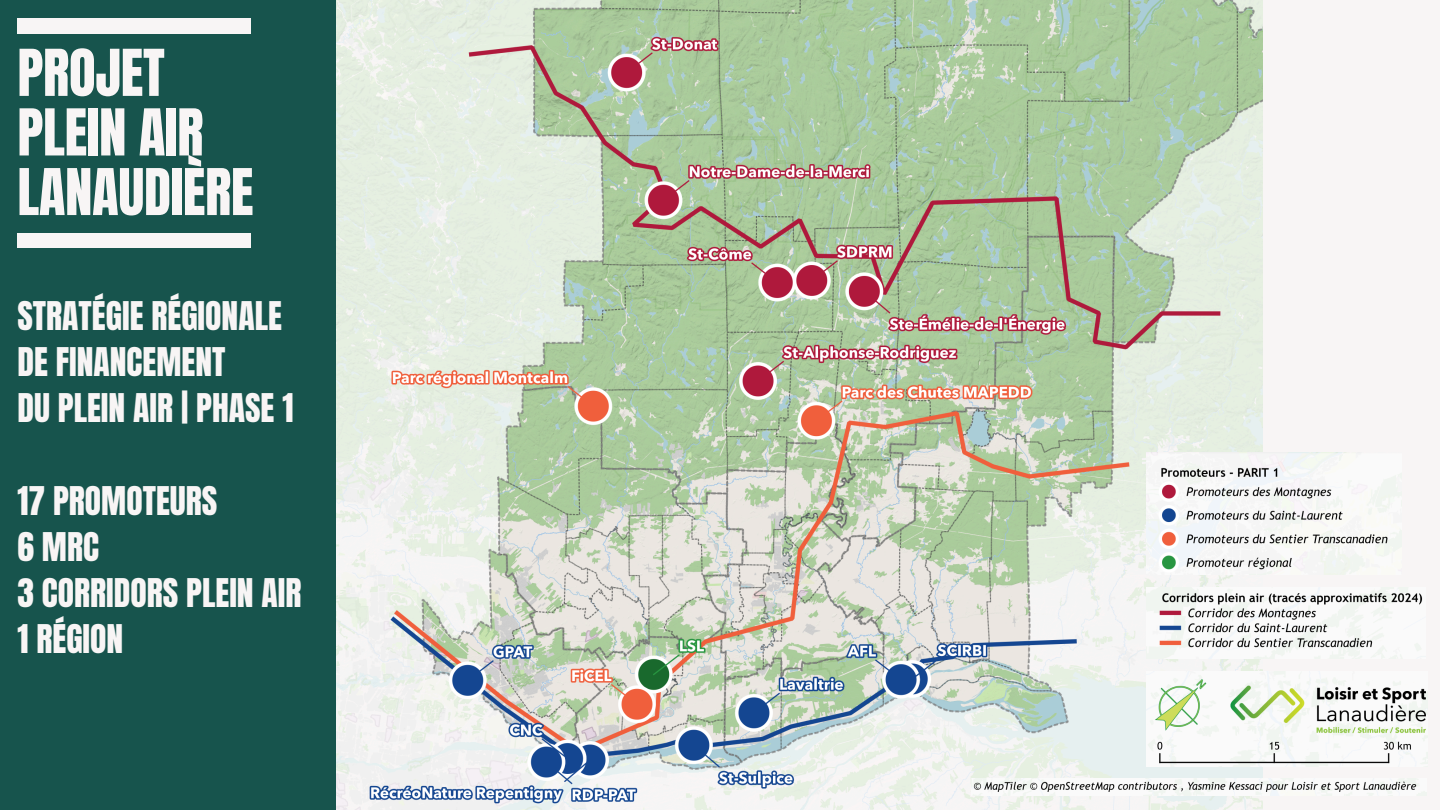
<style>
.page{position:relative;width:1440px;height:810px;background:#f8f5f5}
.page>*{position:absolute;margin:0;border:0;box-sizing:border-box;transform-origin:0 0}
.t1{font:54.9px/59.6px "Anton";letter-spacing:-.005em;color:#f8f5f5}
.t2{font:54.7px "Anton";letter-spacing:-.005em;color:#f8f5f5}
.t3{font:33.6px "Anton";color:#f8f5f5}
</style>
<div class="page">
<div style="left:0;top:0;width:337px;height:810px;background:#17544d"></div>
<img style="left:337px;top:0;width:925px;height:810px">
<div style="left:17px;top:234px;width:233px;height:14px;background:#f8f5f5"></div>
<div style="left:17px;top:19px;width:233px;height:14px;background:#f8f5f5"></div>
<img style="left:1147px;top:453px;width:241px;height:122px">
<img style="left:1147px;top:587px;width:275px;height:72px">
<img style="left:1147px;top:672px;width:279px;height:94px">
<img style="left:972px;top:778px;width:445px;height:18px">
<p class="t1" style="left:17px;top:44px;width:188px">PROJET<br>PLEIN AIR</p>
<p class="t2" style="left:17px;top:153px;width:238px">LANAUDIÈRE</p>
<p class="t3" style="left:17px;top:291px;width:266px">STRATÉGIE RÉGIONALE</p>
<h1 class="t3" style="left:17px;top:338px;width:209px">DE FINANCEMENT</h1>
<p class="t3" style="left:17px;top:384px;width:278px">DU PLEIN AIR | PHASE 1</p>
<p class="t3" style="left:17px;top:476px;width:201px">17 PROMOTEURS</p>
<p class="t3" style="left:17px;top:523px;width:83px">6 MRC</p>
<p class="t3" style="left:17px;top:569px;width:286px">3 CORRIDORS PLEIN AIR</p>
<p class="t3" style="left:17px;top:615px;width:107px">1 RÉGION</p>
</div>
